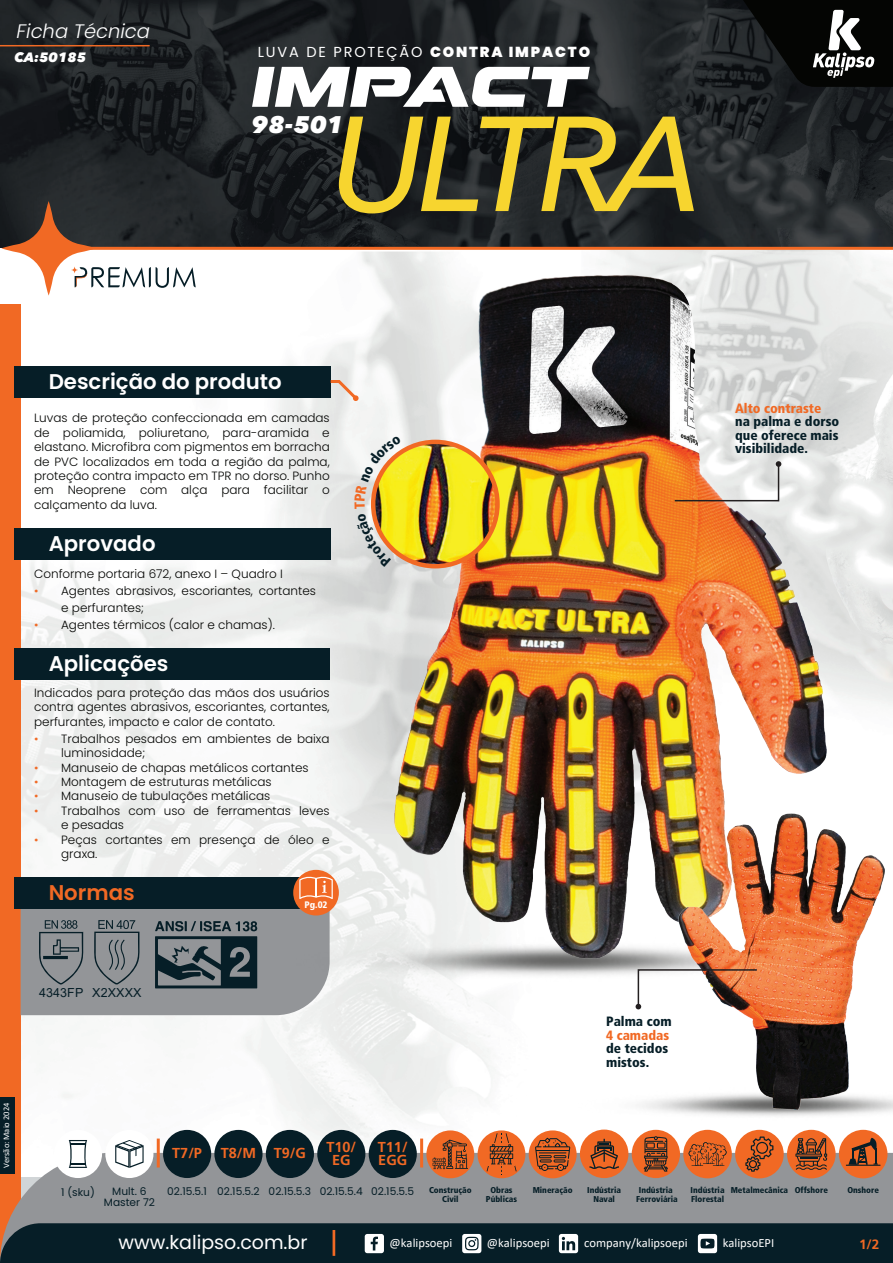
<style>
.page{position:relative;width:893px;height:1263px;background:#fff}
.page>*{position:absolute;margin:0;border:0;box-sizing:border-box;transform-origin:0 0}
.t1{font:italic 500 133.35px "Avenir Next";letter-spacing:-.06em;color:#f7d52f}
.t2{font:italic 55.5px "Aspire SC Black";color:#fff}
.t3{font:italic 800 24px "Avenir Next";color:#fff}
.t4{font:600 21.3px "Poppins";color:#fff}
.t5{font:600 21.3px "Poppins";color:#f16924}
.t6{font:italic 300 19.5px "Poppins";color:#fff}
.t7{font:19.05px "Poppins";color:#fff}
.t8{font:14.55px "Poppins";letter-spacing:.125em;color:#fff}
.t9{font:700 14.4px/12.8px "Frutiger LT Pro";color:#f16924;text-align:center}
.t10{font:900 condensed 13.5px/13.5px "Frutiger LT Pro";color:#061e27}
.t11{font:900 condensed 13.5px "Frutiger LT Pro";color:#f16924}
.t12{font:italic 800 13.5px "Avenir Next";color:#fff}
.t13{font:700 13.5px "Frutiger LT Pro";color:#f16924}
.t14{font:12.6px "Calibri";color:#fff}
.t15{font:12.45px "Arial";letter-spacing:.01em;color:#061e27}
.t16{font:300 12px/14.4px "Poppins";color:#040503}
.t17{font:10.65px/10.6px "Poppins";color:#061e27;text-align:center}
.t18{font:900 condensed 9.45px "Frutiger LT Pro";color:#fff}
.t19{font:900 condensed 8.55px/8.6px "Frutiger LT Pro";color:#061e27;text-align:center}
.t20{font:8.55px "Calibri";color:#fff}
.s1{font-weight:900}
.s2{color:#f16924}
</style>
<div class="page">
<img style="left:0;top:0;width:893px;height:1153px">
<div style="left:0;top:304px;width:21px;height:959px;background:#f16924"></div>
<div style="left:8px;top:1153px;width:885px;height:70px;background:#939598"></div>
<hr style="left:50px;top:247px;width:843px;height:3px;background:#f16924">
<hr style="left:0;top:45px;width:150px;height:1px;background:#f16924">
<div style="left:14px;top:366px;width:317px;height:32px;background:#061e27"></div>
<svg style="left:0;top:1223px;width:893px;height:40px;background:#10272f"></svg>
<hr style="left:333px;top:1230px;width:2px;height:26px;background:#f16924">
<div style="left:0;top:1097px;width:15px;height:77px;background:#061e27"></div>
<svg style="left:328px;top:378px;width:32px;height:25px"></svg>
<div style="left:14px;top:528px;width:317px;height:31px;background:#061e27"></div>
<div style="left:14px;top:648px;width:316px;height:32px;background:#061e27"></div>
<div style="left:14px;top:877px;width:316px;height:32px;background:#061e27"></div>
<div style="left:293px;top:870px;width:46px;height:45px;background:#f16924;border-radius:50%"></div>
<hr style="left:420px;top:1138px;width:3px;height:29px;background:#f16924">
<hr style="left:157px;top:1138px;width:3px;height:29px;background:#f16924">
<div style="left:163px;top:1130px;width:48px;height:48px;background:#061e27;border-radius:50%"></div>
<div style="left:214px;top:1130px;width:49px;height:48px;background:#061e27;border-radius:50%"></div>
<div style="left:266px;top:1130px;width:48px;height:48px;background:#061e27;border-radius:50%"></div>
<div style="left:317px;top:1130px;width:48px;height:48px;background:#061e27;border-radius:50%"></div>
<div style="left:369px;top:1130px;width:48px;height:48px;background:#061e27;border-radius:50%"></div>
<div style="left:54px;top:1130px;width:48px;height:48px;background:#fff;border-radius:50%"></div>
<div style="left:105px;top:1130px;width:48px;height:48px;background:#fff;border-radius:50%"></div>
<svg style="left:69px;top:1140px;width:18px;height:28px"></svg>
<svg style="left:115px;top:1140px;width:29px;height:28px"></svg>
<div style="left:426px;top:1130px;width:48px;height:48px;background:#f16924;border-radius:50%"></div>
<svg style="left:433px;top:1139px;width:35px;height:30px"></svg>
<div style="left:529px;top:1130px;width:48px;height:48px;background:#f16924;border-radius:50%"></div>
<svg style="left:535px;top:1138px;width:35px;height:33px"></svg>
<div style="left:478px;top:1130px;width:47px;height:48px;background:#f16924;border-radius:50%"></div>
<svg style="left:487px;top:1133px;width:30px;height:42px"></svg>
<div style="left:580px;top:1129px;width:48px;height:49px;background:#f16924;border-radius:50%"></div>
<svg style="left:589px;top:1139px;width:30px;height:30px"></svg>
<img style="left:333px;top:937px;width:345px;height:45px">
<img style="left:579px;top:1087px;width:314px;height:33px">
<img style="left:394px;top:274px;width:432px;height:684px">
<img style="left:373px;top:442px;width:124px;height:124px;border-radius:62px">
<div style="left:371px;top:440px;width:129px;height:128px;border:4px solid #f16924;border-radius:50%"></div>
<img style="left:678px;top:813px;width:207px;height:296px">
<div style="left:632px;top:1130px;width:48px;height:48px;background:#f16924;border-radius:50%"></div>
<svg style="left:644px;top:1136px;width:24px;height:36px"></svg>
<div style="left:683px;top:1130px;width:49px;height:48px;background:#f16924;border-radius:50%"></div>
<svg style="left:689px;top:1142px;width:37px;height:24px"></svg>
<div style="left:735px;top:1130px;width:49px;height:48px;background:#f16924;border-radius:50%"></div>
<svg style="left:745px;top:1136px;width:28px;height:36px"></svg>
<div style="left:787px;top:1130px;width:49px;height:48px;background:#f16924;border-radius:50%"></div>
<div style="left:839px;top:1130px;width:48px;height:48px;background:#f16924;border-radius:50%"></div>
<svg style="left:21px;top:876px;width:312px;height:139px"></svg>
<svg style="left:636px;top:968px;width:122px;height:41px"></svg>
<svg style="left:673px;top:461px;width:108px;height:41px"></svg>
<svg style="left:739px;top:0;width:154px;height:87px;background:#212221"></svg>
<svg style="left:1px;top:201px;width:202px;height:95px"></svg>
<svg style="left:795px;top:1138px;width:32px;height:32px"></svg>
<hr style="left:846px;top:1165px;width:34px;height:1px;background:#061e27">
<svg style="left:848px;top:1138px;width:30px;height:27px"></svg>
<svg style="left:355px;top:435px;width:46px;height:132px"></svg>
<h3 class="t6" style="left:17px;top:20px;width:135px">Ficha Técnica</h3>
<p class="t12" style="left:15px;top:49px;width:73px">CA:50185</p>
<p class="t8" style="left:258px;top:43px;width:334px">LUVA DE PROTEÇÃO <span class="s1">CONTRA IMPACTO</span></p>
<h2 class="t2" style="left:252px;top:47px;width:337px">IMPACT</h2>
<h1 class="t1" style="left:330px;top:51px;width:373px">ULTRA</h1>
<h3 class="t3" style="left:252px;top:110px;width:93px">98-501</h3>
<h3 class="t4" style="left:49px;top:369px;width:234px">Descrição do produto</h3>
<p class="t16" style="left:34px;top:411px;width:297px;text-align:justify">Luvas de proteção confeccionada em camadas de poliamida, poliuretano, para-aramida e elastano. Microfibra com pigmentos em borracha de PVC localizados em toda a região da palma, proteção contra impacto em TPR no dorso. Punho em Neoprene com alça para facilitar o calçamento da luva.</p>
<h3 class="t4" style="left:49px;top:531px;width:108px">Aprovado</h3>
<p class="t16" style="left:34px;top:567px;width:250px">Conforme portaria 672, anexo I – Quadro I</p>
<p class="t16" style="left:61px;top:583px;width:256px;line-height:17px;text-indent:-27px"><span class="s2">•</span> Agentes abrasivos, escoriantes, cortantes e perfurantes;</p>
<p class="t16" style="left:34px;top:618px;width:242px"><span class="s2">•</span> Agentes térmicos (calor e chamas).</p>
<h3 class="t4" style="left:49px;top:651px;width:121px">Aplicações</h3>
<p class="t16" style="left:34px;top:685px;width:297px;text-align:justify">Indicados para proteção das mãos dos usuários contra agentes abrasivos, escoriantes, cortantes, perfurantes, impacto e calor de contato.</p>
<p class="t16" style="left:61px;top:731px;width:270px;text-indent:-27px"><span class="s2">•</span> Trabalhos pesados em ambientes de baixa luminosidade;</p>
<p class="t16" style="left:34px;top:760px;width:276px"><span class="s2">•</span> Manuseio de chapas metálicos cortantes</p>
<p class="t16" style="left:34px;top:774px;width:239px"><span class="s2">•</span> Montagem de estruturas metálicas</p>
<p class="t16" style="left:34px;top:789px;width:238px"><span class="s2">•</span> Manuseio de tubulações metálicas</p>
<p class="t16" style="left:61px;top:803px;width:270px;text-indent:-27px"><span class="s2">•</span> Trabalhos com uso de ferramentas leves e pesadas</p>
<p class="t16" style="left:61px;top:832px;width:270px;text-indent:-27px"><span class="s2">•</span> Peças cortantes em presença de óleo e graxa.</p>
<h3 class="t5" style="left:49px;top:880px;width:88px">Normas</h3>
<p class="t18" style="left:305px;top:899px;width:25px">Pg.02</p>
<p class="t11" style="left:735px;top:400px;width:88px">Alto contraste</p>
<p class="t10" style="left:735px;top:415px;width:106px;text-align:justify">na palma e dorso que oferece mais visibilidade.</p>
<p class="t20" style="left:0;top:1168px;width:67px;rotate:-90deg">Versão: Maio 2024</p>
<p class="t15" style="left:39px;top:984px;width:104px">4343FP X2XXXX</p>
<p class="t9" style="left:172px;top:1147px;width:31px">T7/P</p>
<p class="t9" style="left:221px;top:1147px;width:37px">T8/M</p>
<p class="t9" style="left:274px;top:1147px;width:34px">T9/G</p>
<p class="t9" style="left:326px;top:1140px;width:31px">T10/<br>EG</p>
<p class="t9" style="left:378px;top:1140px;width:31px;text-align:left">T11/<br>EGG</p>
<p class="t10" style="left:606px;top:1014px;width:67px">Palma com</p>
<p class="t11" style="left:606px;top:1027px;width:65px">4 camadas</p>
<p class="t10" style="left:606px;top:1041px;width:64px">de tecidos mistos.</p>
<p class="t17" style="left:61px;top:1187px;width:35px">1 (sku)</p>
<p class="t17" style="left:104px;top:1186px;width:53px">Mult. 6<br>Master 72</p>
<p class="t19" style="left:429px;top:1186px;width:44px">Construção<br>Civil</p>
<p class="t19" style="left:490px;top:1186px;width:24px">Obras</p>
<p class="t19" style="left:533px;top:1186px;width:42px">Mineração</p>
<p class="t19" style="left:486px;top:1194px;width:33px">Públicas</p>
<p class="t19" style="left:587px;top:1186px;width:36px">Indústria<br>Naval</p>
<p class="t19" style="left:636px;top:1186px;width:43px">Indústria<br>Ferroviária</p>
<p class="t19" style="left:690px;top:1186px;width:36px;text-align:left">Indústria<br>Florestal</p>
<p class="t19" style="left:731px;top:1186px;width:99px">Metalmecânica Offshore</p>
<p class="t19" style="left:847px;top:1186px;width:33px">Onshore</p>
<p class="t17" style="left:269px;top:1186px;width:44px">02.15.5.3</p>
<p class="t17" style="left:167px;top:1186px;width:41px">02.15.5.1</p>
<p class="t17" style="left:217px;top:1186px;width:44px">02.15.5.2</p>
<p class="t17" style="left:320px;top:1186px;width:44px">02.15.5.4</p>
<p class="t17" style="left:371px;top:1186px;width:44px">02.15.5.5</p>
<h3 class="t7" style="left:119px;top:1231px;width:190px">www.kalipso.com.br</h3>
<p class="t14" style="left:390px;top:1234px;width:64px">@kalipsoepi</p>
<p class="t14" style="left:487px;top:1234px;width:64px">@kalipsoepi</p>
<p class="t14" style="left:584px;top:1234px;width:105px">company/kalipsoepi</p>
<p class="t14" style="left:723px;top:1234px;width:53px">kalipsoEPI</p>
<p class="t13" style="left:859px;top:1236px;width:22px">1/2</p>
</div>
